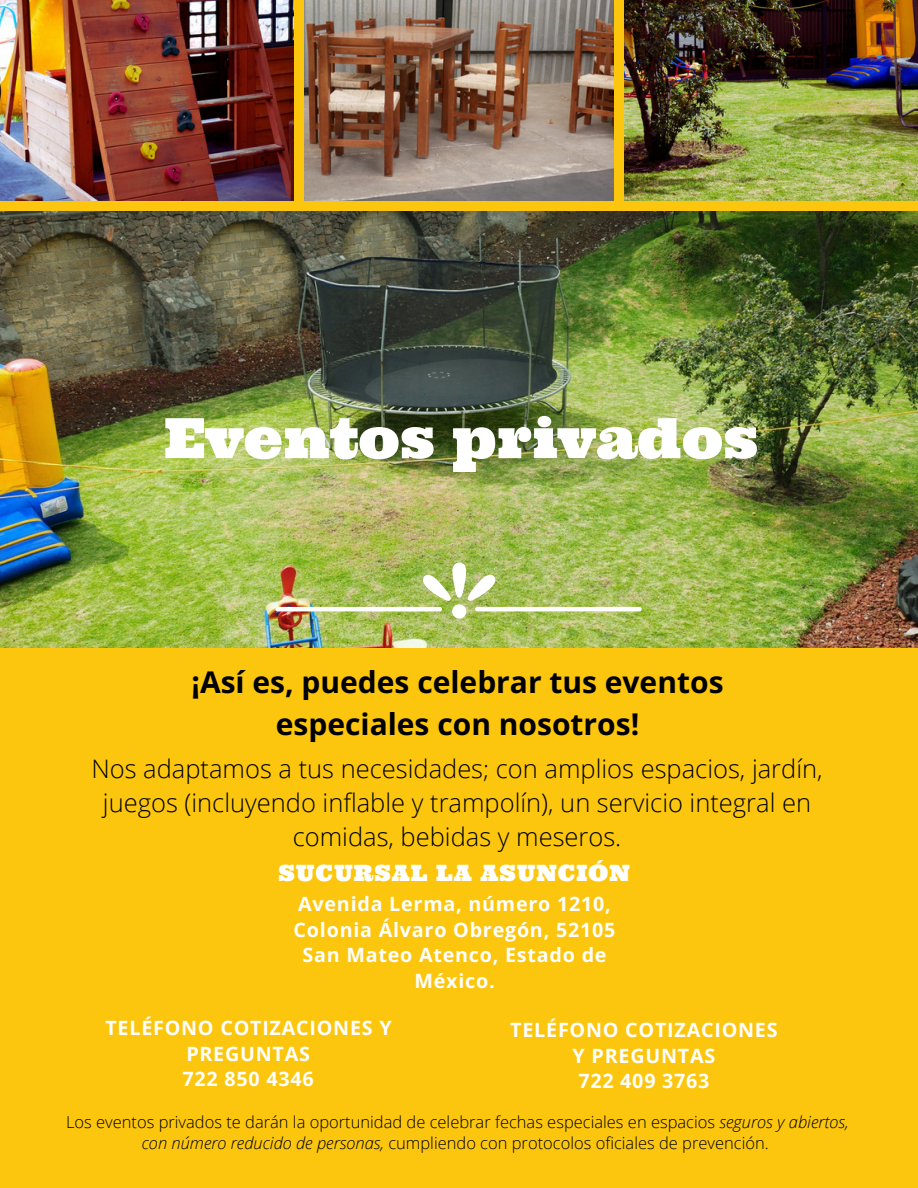
<style>
.page{position:relative;width:918px;height:1188px;background:#fcc60e}
.page>*{position:absolute;margin:0;border:0;box-sizing:border-box;transform-origin:0 0}
.t1{font:55.5px "Ultra";color:#fff}
.t2{font:700 30px/41.7px "Open Sans";color:#000;text-align:center}
.t3{font:300 25.5px/33.8px "Open Sans";color:#000;text-align:center}
.t4{font:22.5px "Ultra";letter-spacing:.04em;color:#fff}
.t5{font:700 19.65px/25.8px "Open Sans";letter-spacing:.04em;color:#fff;text-align:center}
.t6{font:300 16.5px/21.3px "Open Sans";color:#000;text-align:center}
.s1{font-style:italic}
</style>
<div class="page">
<img style="left:0;top:0;width:294px;height:200px">
<img style="left:305px;top:0;width:308px;height:200px">
<img style="left:624px;top:0;width:294px;height:200px">
<img style="left:0;top:212px;width:918px;height:435px">
<div style="left:452px;top:604px;width:14px;height:15px;background:#fff;border-radius:50%"></div>
<svg style="left:423px;top:563px;width:72px;height:38px;background:#c4d396"></svg>
<hr style="left:275px;top:607px;width:167px;height:4px;background:#fff;border-radius:2px">
<hr style="left:475px;top:607px;width:167px;height:4px;background:#fff;border-radius:2px">
<h1 class="t1" style="left:164px;top:402px;width:596px">Eventos privados</h1>
<h6 class="t2" style="left:191px;top:661px;width:534px">¡Así es, puedes celebrar tus eventos especiales con nosotros!</h6>
<h3 class="t3" style="left:91px;top:752px;width:733px">Nos adaptamos a tus necesidades; con amplios espacios, jardín, juegos (incluyendo inflable y trampolín), un servicio integral en comidas, bebidas y meseros.</h3>
<h5 class="t4" style="left:278px;top:858px;width:353px">SUCURSAL LA ASUNCIÓN</h5>
<h5 class="t5" style="left:294px;top:890px;width:323px">Avenida Lerma, número 1210,<br>Colonia Álvaro Obregón, 52105<br>San Mateo Atenco, Estado de<br>México.</h5>
<h4 class="t5" style="left:105px;top:1014px;width:288px">TELÉFONO COTIZACIONES Y<br>PREGUNTAS<br>722 850 4346</h4>
<p class="t5" style="left:510px;top:1016px;width:269px">TELÉFONO COTIZACIONES<br>Y PREGUNTAS<br>722 409 3763</p>
<h2 class="t6" style="left:66px;top:1111px;width:784px">Los eventos privados te darán la oportunidad de celebrar fechas especiales en espacios <span class="s1">seguros y abiertos, con número reducido de personas,</span> cumpliendo con protocolos oficiales de prevención.</h2>
</div>
